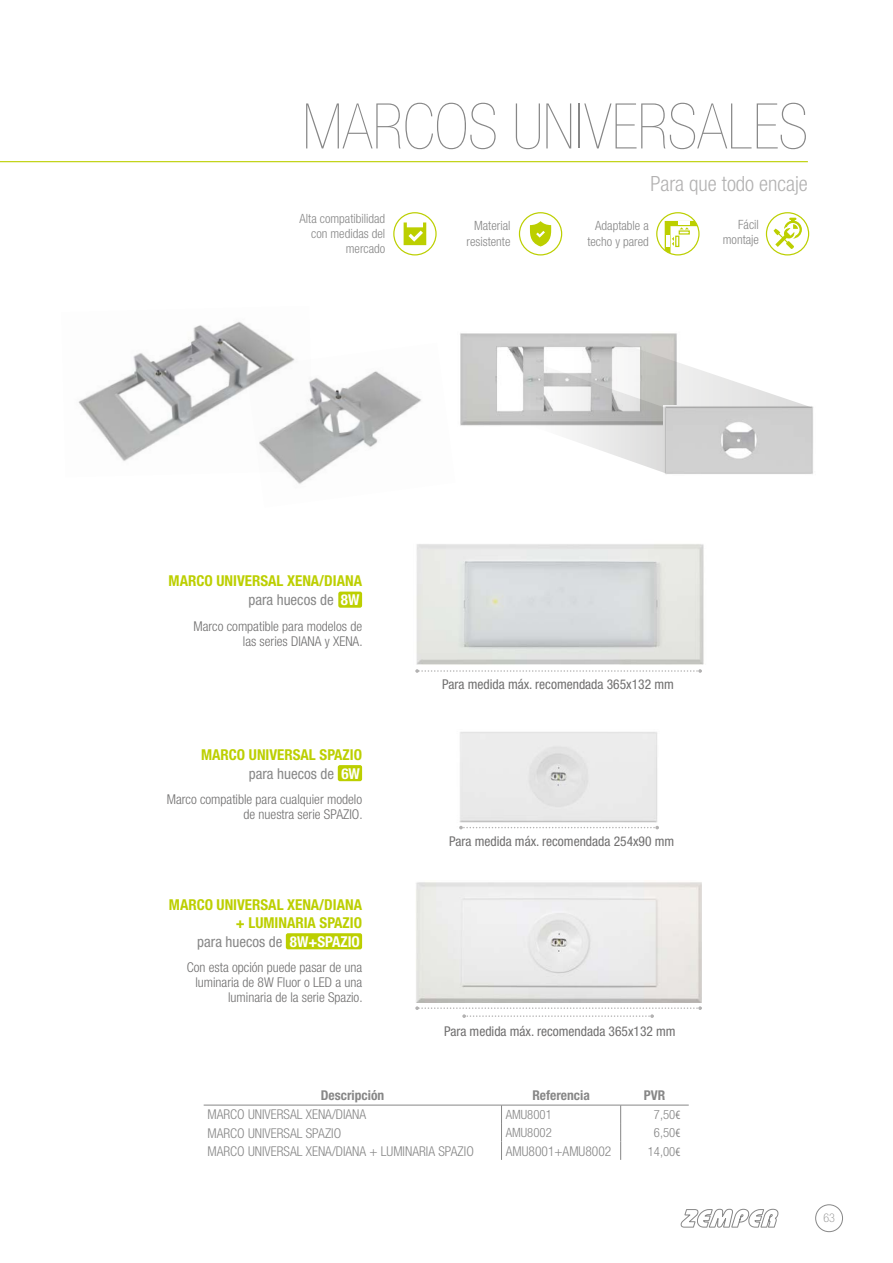
<style>
.page{position:relative;width:893px;height:1263px;background:#fff}
.page>*{position:absolute;margin:0;border:0;box-sizing:border-box;transform-origin:0 0}
.t1{font:900 condensed 63px "Helvetica Neue";color:#878787}
.t2{font:300 condensed 21px "Helvetica Neue";color:#b3b2b2}
.t3{font:700 condensed 15px/18.8px "Helvetica Neue";color:#bccf00;text-align:right}
.t4{font:300 condensed 13.5px/15px "Helvetica Neue";color:#706f6f;text-align:right}
.t5{font:condensed 13.5px "Helvetica Neue";color:#706f6f}
.t6{font:300 condensed 13.5px "Helvetica Neue";color:#878787}
.t7{font:700 condensed 13.5px "Helvetica Neue";color:#878787}
.t8{font:300 condensed 12.75px/15.3px "Helvetica Neue";color:#878787;text-align:right}
.t9{font:100 condensed 12px "Helvetica Neue";color:#878787}
.s1{font-weight:400;color:#878787}
.s2{color:#fff}
.s3{font-family:"Myriad Pro";font-weight:400}
</style>
<div class="page">
<svg style="left:680px;top:1208px;width:98px;height:20px"></svg>
<div style="left:815px;top:1204px;width:27px;height:28px;border:1px solid #878787;border-radius:50%"></div>
<hr style="left:0;top:161px;width:807px;height:1px;background:#bccf00">
<img style="left:460px;top:333px;width:217px;height:93px">
<img style="left:665px;top:406px;width:149px;height:68px">
<svg style="left:474px;top:342px;width:337px;height:131px"></svg>
<img style="left:78px;top:321px;width:193px;height:140px">
<img style="left:246px;top:343px;width:175px;height:141px">
<div style="left:393px;top:212px;width:43px;height:43px;border:1px solid #bccf00;border-radius:50%"></div>
<svg style="left:403px;top:222px;width:23px;height:23px"></svg>
<svg style="left:656px;top:213px;width:42px;height:42px"></svg>
<svg style="left:664px;top:221px;width:34px;height:33px"></svg>
<div style="left:656px;top:212px;width:43px;height:43px;border:1px solid #bccf00;border-radius:50%"></div>
<svg style="left:766px;top:213px;width:42px;height:42px"></svg>
<div style="left:765px;top:212px;width:44px;height:43px;border:1px solid #bccf00;border-radius:50%"></div>
<svg style="left:769px;top:218px;width:32px;height:36px"></svg>
<div style="left:518px;top:212px;width:44px;height:43px;border:1px solid #bccf00;border-radius:50%"></div>
<svg style="left:529px;top:221px;width:23px;height:25px"></svg>
<div style="left:338px;top:765px;width:24px;height:16px;background:#bccf00;border-radius:2px"></div>
<img style="left:459px;top:732px;width:200px;height:95px">
<svg style="left:459px;top:826px;width:199px;height:3px"></svg>
<div style="left:286px;top:933px;width:76px;height:16px;background:#bccf00;border-radius:2px"></div>
<img style="left:416px;top:882px;width:285px;height:121px">
<svg style="left:415px;top:1006px;width:286px;height:12px"></svg>
<div style="left:338px;top:592px;width:24px;height:16px;background:#bccf00;border-radius:2px"></div>
<img style="left:416px;top:544px;width:288px;height:121px">
<svg style="left:415px;top:669px;width:286px;height:4px"></svg>
<hr style="left:204px;top:1105px;width:297px;height:1px;background:#878787">
<hr style="left:501px;top:1105px;width:119px;height:1px;background:#878787">
<hr style="left:620px;top:1105px;width:68px;height:1px;background:#878787">
<svg style="left:501px;top:1105px;width:1px;height:55px"></svg>
<svg style="left:620px;top:1105px;width:1px;height:55px"></svg>
<h1 class="t1" style="left:302px;top:92px;width:506px">MARCOS UNIVERSALES</h1>
<h2 class="t2" style="left:650px;top:172px;width:159px">Para que todo encaje</h2>
<p class="t8" style="left:299px;top:210px;width:87px">Alta compatibilidad con medidas del mercado</p>
<p class="t8" style="left:587px;top:218px;width:63px">Adaptable a techo y pared</p>
<p class="t8" style="left:722px;top:216px;width:38px">Fácil montaje</p>
<p class="t8" style="left:466px;top:218px;width:45px;text-align:center">Material resistente</p>
<p class="t3" style="left:169px;top:571px;width:195px">MARCO UNIVERSAL XENA/DIANA <span class="s1">para huecos de</span> <span class="s2">8W</span></p>
<p class="t4" style="left:193px;top:618px;width:170px">Marco compatible para modelos de las series DIANA y XENA.</p>
<p class="t3" style="left:201px;top:745px;width:162px">MARCO UNIVERSAL SPAZIO <span class="s1">para huecos de</span> <span class="s2">6W</span></p>
<p class="t4" style="left:167px;top:792px;width:197px">Marco compatible para cualquier modelo de nuestra serie SPAZIO.</p>
<p class="t3" style="left:169px;top:895px;width:194px">MARCO UNIVERSAL XENA/DIANA + LUMINARIA SPAZIO<br><span class="s1">para huecos de</span> <span class="s2">8W+SPAZIO</span></p>
<p class="t4" style="left:187px;top:960px;width:177px">Con esta opción puede pasar de una luminaria de 8W Fluor o LED a una luminaria de la serie Spazio.</p>
<p class="t5" style="left:442px;top:676px;width:233px">Para medida máx. recomendada 365x132 mm</p>
<p class="t5" style="left:449px;top:833px;width:226px">Para medida máx. recomendada 254x90 mm</p>
<p class="t5" style="left:444px;top:1023px;width:233px">Para medida máx. recomendada 365x132 mm</p>
<p class="t7" style="left:321px;top:1087px;width:65px">Descripción</p>
<p class="t7" style="left:532px;top:1087px;width:59px">Referencia</p>
<p class="t7" style="left:643px;top:1087px;width:23px">PVR</p>
<p class="t6" style="left:207px;top:1107px;width:160px">MARCO UNIVERSAL XENA/DIANA</p>
<p class="t8" style="left:505px;top:1107px;width:47px">AMU8001</p>
<p class="t8" style="left:653px;top:1107px;width:28px">7,50<span class="s3">€</span></p>
<p class="t6" style="left:207px;top:1125px;width:135px">MARCO UNIVERSAL SPAZIO</p>
<p class="t8" style="left:505px;top:1125px;width:47px">AMU8002</p>
<p class="t8" style="left:653px;top:1125px;width:28px">6,50<span class="s3">€</span></p>
<p class="t6" style="left:207px;top:1143px;width:268px">MARCO UNIVERSAL XENA/DIANA + LUMINARIA SPAZIO</p>
<p class="t6" style="left:505px;top:1143px;width:107px">AMU8001+AMU8002</p>
<p class="t8" style="left:647px;top:1143px;width:34px">14,00<span class="s3">€</span></p>
<p class="t9" style="left:823px;top:1211px;width:13px">63</p>
</div>
